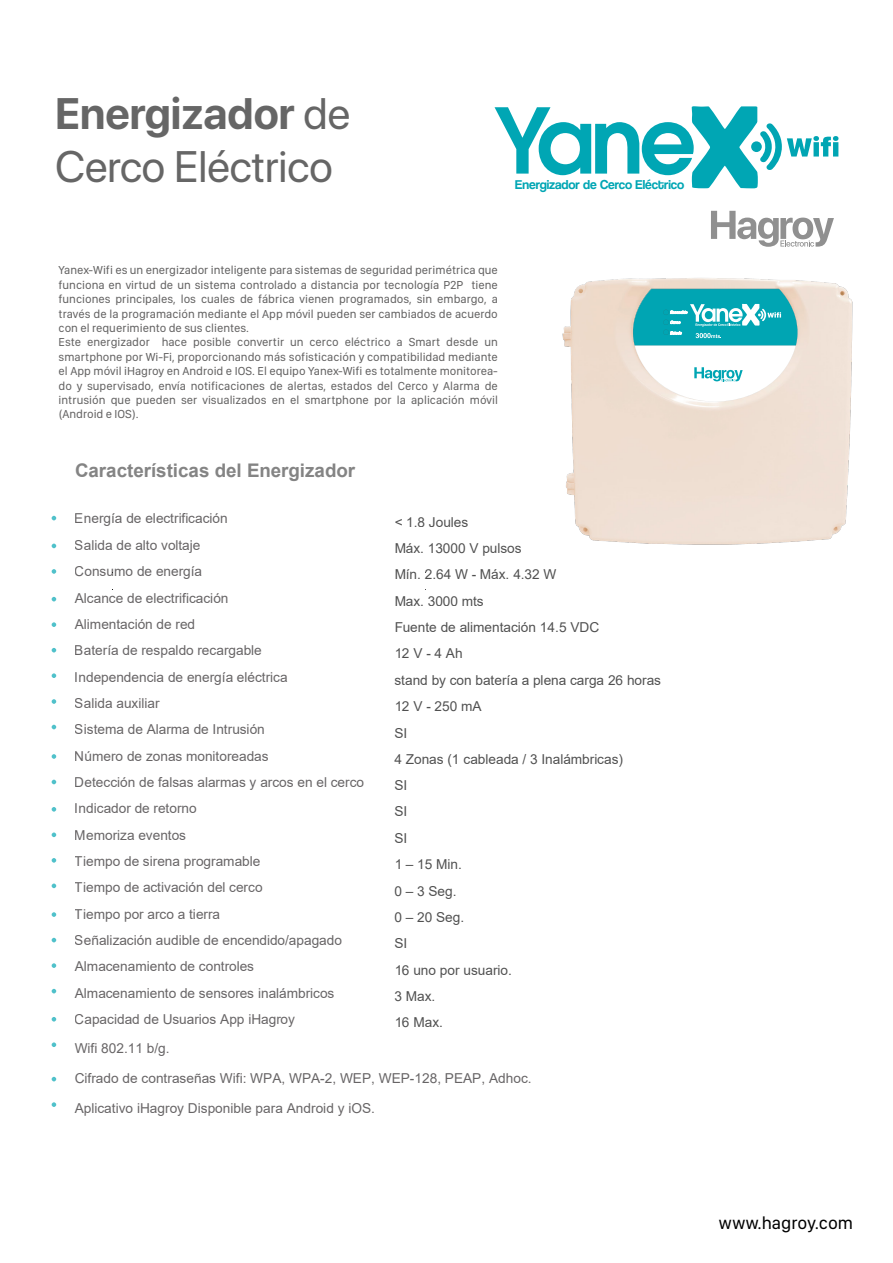
<style>
.page{position:relative;width:893px;height:1263px;background:#fff}
.page>*{position:absolute;margin:0;border:0;box-sizing:border-box;transform-origin:0 0}
.t1{font:700 119.25px "Berlin Sans FB Demi";color:#00a6b4}
.t2{font:600 89.7px "Avant Garde LT";color:#00a6b4}
.t3{font:43.8px/52.7px "SF Pro Display";color:#666}
.t4{font:700 18.75px "Arial";color:#848484}
.t5{font:18px "SF Compact Display";color:#000}
.t6{font:13.65px/26.4px "Arial";letter-spacing:-.005em;color:#221e20}
.t7{font:13.65px/26.4px "Arial";letter-spacing:-.005em;color:#000}
.t8{font:13.35px "Coolvetica Rg";color:#00a6b4}
.t9{font:12px/14.4px "SF Compact Display";color:#646363}
.s1{font-weight:700}
</style>
<div class="page">
<svg style="left:711px;top:211px;width:123px;height:20px"></svg>
<img style="left:562px;top:231px;width:291px;height:314px">
<svg style="left:632px;top:289px;width:166px;height:113px"></svg>
<div style="left:751px;top:141px;width:11px;height:11px;background:#00a5b3;border-radius:50%"></div>
<svg style="left:759px;top:123px;width:79px;height:47px"></svg>
<svg style="left:52px;top:516px;width:4px;height:4px"></svg>
<svg style="left:52px;top:544px;width:4px;height:4px"></svg>
<svg style="left:52px;top:569px;width:4px;height:5px"></svg>
<svg style="left:52px;top:597px;width:4px;height:4px"></svg>
<svg style="left:52px;top:622px;width:4px;height:5px"></svg>
<svg style="left:52px;top:648px;width:4px;height:4px"></svg>
<svg style="left:52px;top:673px;width:4px;height:5px"></svg>
<svg style="left:52px;top:699px;width:4px;height:5px"></svg>
<svg style="left:52px;top:725px;width:4px;height:4px"></svg>
<svg style="left:52px;top:754px;width:4px;height:5px"></svg>
<svg style="left:52px;top:780px;width:4px;height:4px"></svg>
<svg style="left:52px;top:807px;width:4px;height:5px"></svg>
<svg style="left:52px;top:832px;width:4px;height:5px"></svg>
<svg style="left:52px;top:858px;width:4px;height:5px"></svg>
<svg style="left:52px;top:883px;width:4px;height:5px"></svg>
<svg style="left:52px;top:912px;width:4px;height:5px"></svg>
<svg style="left:52px;top:938px;width:4px;height:4px"></svg>
<svg style="left:52px;top:963px;width:4px;height:5px"></svg>
<svg style="left:52px;top:989px;width:4px;height:4px"></svg>
<svg style="left:52px;top:1017px;width:4px;height:4px"></svg>
<svg style="left:52px;top:1042px;width:4px;height:5px"></svg>
<svg style="left:52px;top:1077px;width:4px;height:4px"></svg>
<svg style="left:52px;top:1102px;width:4px;height:5px"></svg>
<h3 class="t3" style="left:55px;top:88px;width:297px"><span class="s1">Energizador</span> de<br>Cerco Eléctrico</h3>
<h2 class="t2" style="left:495px;top:82px;width:203px">Yane</h2>
<p class="t8" style="left:515px;top:177px;width:171px">Energizador de Cerco Eléctrico</p>
<h1 class="t1" style="left:688px;top:78px;width:75px">X</h1>
<p class="t9" style="left:59px;top:263px;width:441px">Yanex-Wifi es un energizador inteligente para sistemas de seguridad perimétrica que funciona en virtud de un sistema controlado a distancia por tecnología P2P tiene funciones principales, los cuales de fábrica vienen programados, sin embargo, a través de la programación mediante el App móvil pueden ser cambiados de acuerdo con el requerimiento de sus clientes.<br>Este energizador hace posible convertir un cerco eléctrico a Smart desde un smartphone por Wi-Fi, proporcionando más sofisticación y compatibilidad mediante el App móvil iHagroy en Android e IOS. El equipo Yanex-Wifi es totalmente monitorea&shy;do y supervisado, envía notificaciones de alertas, estados del Cerco y Alarma de intrusión que pueden ser visualizados en el smartphone por la aplicación móvil (Android e IOS).</p>
<h3 class="t4" style="left:75px;top:458px;width:282px">Características del Energizador</h3>
<p class="t6" style="left:75px;top:505px;width:291px">Energía de electrificación<br>Salida de alto voltaje<br>Consumo de energía<br>Alcance de electrificación<br>Alimentación de red<br>Batería de respaldo recargable<br>Independencia de energía eléctrica<br>Salida auxiliar<br>Sistema de Alarma de Intrusión<br>Número de zonas monitoreadas<br>Detección de falsas alarmas y arcos en el cerco<br>Indicador de retorno<br>Memoriza eventos<br>Tiempo de sirena programable<br>Tiempo de activación del cerco<br>Tiempo por arco a tierra<br>Señalización audible de encendido/apagado<br>Almacenamiento de controles<br>Almacenamiento de sensores inalámbricos<br>Capacidad de Usuarios App iHagroy</p>
<p class="t7" style="left:394px;top:508px;width:268px">&lt; 1.8 Joules<br>Máx. 13000 V pulsos<br>Mín. 2.64 W - Máx. 4.32 W<br>Max. 3000 mts<br>Fuente de alimentación 14.5 VDC<br>12V-4Ah<br>stand by con batería a plena carga 26 horas<br>12 V - 250 mA<br>SI<br>4 Zonas (1 cableada / 3 Inalámbricas)<br>SI<br>SI<br>SI<br>1 – 15 Min.<br>0 – 3 Seg.<br>0 – 20 Seg.<br>SI<br>16 uno por usuario.<br>3 Max.<br>16 Max.</p>
<p class="t6" style="left:75px;top:1033px;width:458px;line-height:30px">Wifi 802.11 b/g.<br>Cifrado de contraseñas Wifi: WPA, WPA-2, WEP, WEP-128, PEAP, Adhoc.<br>Aplicativo iHagroy Disponible para Android y iOS.</p>
<h3 class="t5" style="left:719px;top:1212px;width:136px">www.hagroy.com</h3>
</div>
